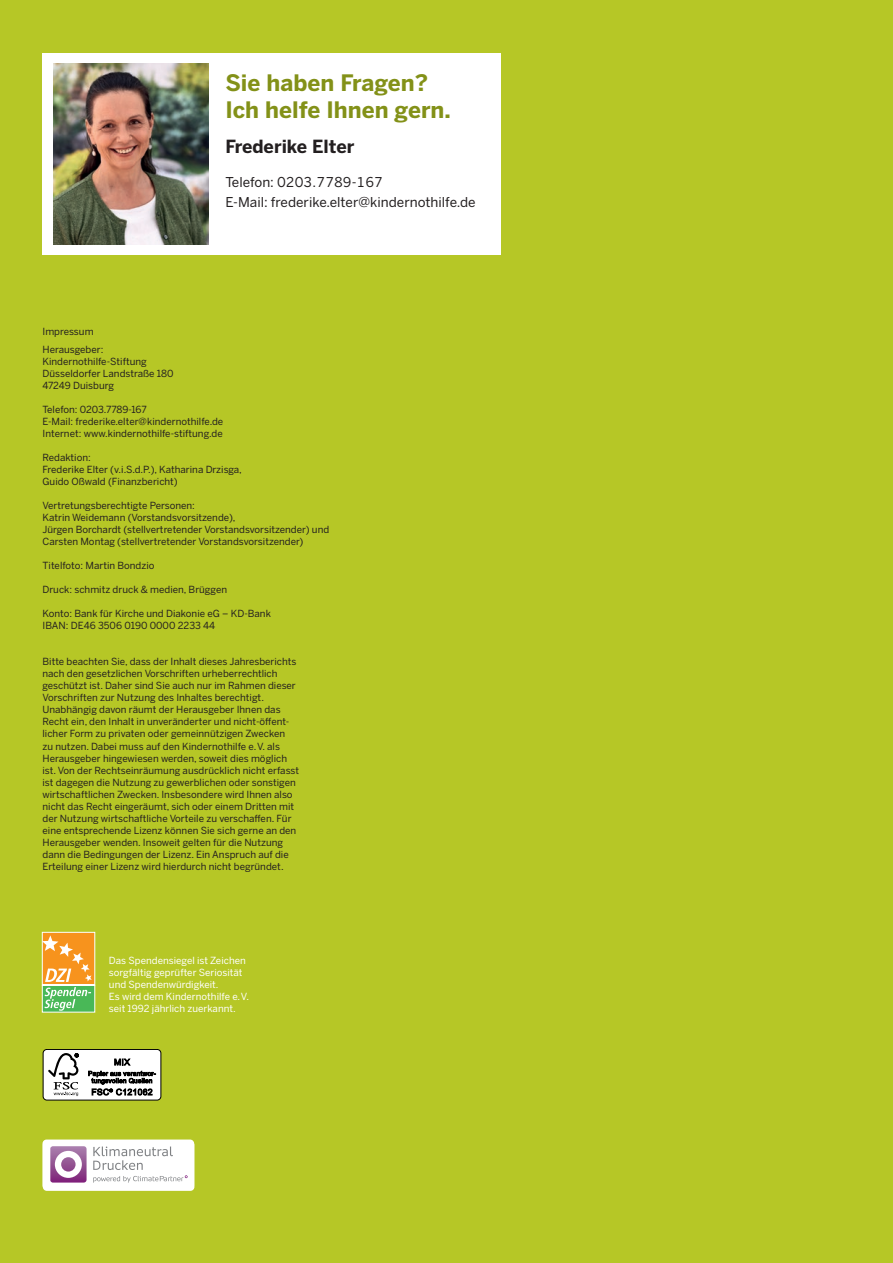
<style>
.page{position:relative;width:893px;height:1263px;background:#b6c726}
.page>*{position:absolute;margin:0;border:0;box-sizing:border-box;transform-origin:0 0}
.t1{font:700 22.5px/27px "Benton Sans";color:#839118}
.t2{font:700 18px "Benton Sans";color:#231f20}
.t3{font:13.5px/19.5px "Benton Sans";color:#231f20}
.t4{font:9.75px/12px "Benton Sans";color:#231f20}
.t5{font:9.75px/12px "Benton Sans";color:#fff}
</style>
<div class="page">
<svg style="left:42px;top:932px;width:53px;height:80px;background:#ccb35b"></svg>
<hr style="left:42px;top:984px;width:53px;height:2px;background:#fff">
<div style="left:43px;top:1049px;width:118px;height:51px;background:#fff;border-radius:4px"></div>
<div style="left:43px;top:1049px;width:118px;height:51px;border:1px solid #000;border-radius:4px"></div>
<svg style="left:48px;top:1053px;width:31px;height:43px"></svg>
<svg style="left:88px;top:1058px;width:68px;height:37px"></svg>
<div style="left:43px;top:1141px;width:151px;height:50px;background:#fff;border-radius:4px"></div>
<div style="left:43px;top:1139px;width:151px;height:50px;background:#fff;border-radius:4px"></div>
<svg style="left:50px;top:1146px;width:37px;height:36px"></svg>
<svg style="left:93px;top:1146px;width:95px;height:37px"></svg>
<div style="left:43px;top:53px;width:458px;height:202px;background:#fff"></div>
<img style="left:53px;top:64px;width:156px;height:180px">
<h1 class="t1" style="left:225px;top:69px;width:227px">Sie haben Fragen?<br>Ich helfe Ihnen gern.</h1>
<h2 class="t2" style="left:225px;top:135px;width:131px">Frederike Elter</h2>
<h3 class="t3" style="left:225px;top:172px;width:252px">Telefon: 0203.7789-167<br>E-Mail: frederike.elter@kindernothilfe.de</h3>
<p class="t4" style="left:43px;top:323px;width:62px;line-height:18px">Impressum<br>Herausgeber:</p>
<p class="t4" style="left:43px;top:356px;width:133px">Kindernothilfe-Stiftung<br>Düsseldorfer Landstraße 180<br>47249 Duisburg</p>
<p class="t4" style="left:43px;top:404px;width:182px">Telefon: 0203.7789-167<br>E-Mail: frederike.elter@kindernothilfe.de<br>Internet: www.kindernothilfe-stiftung.de</p>
<p class="t4" style="left:43px;top:452px;width:201px">Redaktion:<br>Frederike Elter (v.i.S.d.P.), Katharina Drzisga,<br>Guido Oßwald (Finanzbericht)</p>
<p class="t4" style="left:43px;top:500px;width:288px">Vertretungsberechtigte Personen:<br>Katrin Weidemann (Vorstandsvorsitzende),<br>Jürgen Borchardt (stellvertretender Vorstandsvorsitzender) und Carsten Montag (stellvertretender Vorstandsvorsitzender)</p>
<p class="t4" style="left:43px;top:560px;width:114px">Titelfoto: Martin Bondzio</p>
<p class="t4" style="left:43px;top:584px;width:186px">Druck: schmitz druck &amp; medien, Brüggen</p>
<p class="t4" style="left:43px;top:608px;width:230px">Konto: Bank für Kirche und Diakonie eG – KD-Bank<br>IBAN: DE46 3506 0190 0000 2233 44</p>
<p class="t4" style="left:43px;top:656px;width:258px">Bitte beachten Sie, dass der Inhalt dieses Jahresberichts nach den gesetzlichen Vorschriften urheberrechtlich geschützt ist. Daher sind Sie auch nur im Rahmen dieser Vorschriften zur Nutzung des Inhaltes berechtigt.<br>Unabhängig davon räumt der Herausgeber Ihnen das Recht ein, den Inhalt in unveränderter und nicht-öffent&shy;licher Form zu privaten oder gemeinnützigen Zwecken<br>zu nutzen. Dabei muss auf den Kindernothilfe e.V. als Herausgeber hingewiesen werden, soweit dies möglich ist. Von der Rechtseinräumung ausdrücklich nicht erfasst ist dagegen die Nutzung zu gewerblichen oder sonstigen wirtschaftlichen Zwecken. Insbesondere wird Ihnen also nicht das Recht eingeräumt, sich oder einem Dritten mit der Nutzung wirtschaftliche Vorteile zu verschaffen. Für eine entsprechende Lizenz können Sie sich gerne an den Herausgeber wenden. Insoweit gelten für die Nutzung dann die Bedingungen der Lizenz. Ein Anspruch auf die Erteilung einer Lizenz wird hierdurch nicht begründet.</p>
<p class="t5" style="left:109px;top:954px;width:142px">Das Spendensiegel ist Zeichen sorgfältig geprüfter Seriosität und Spendenwürdigkeit.<br>Es wird dem Kindernothilfe e.V. seit 1992 jährlich zuerkannt.</p>
</div>
